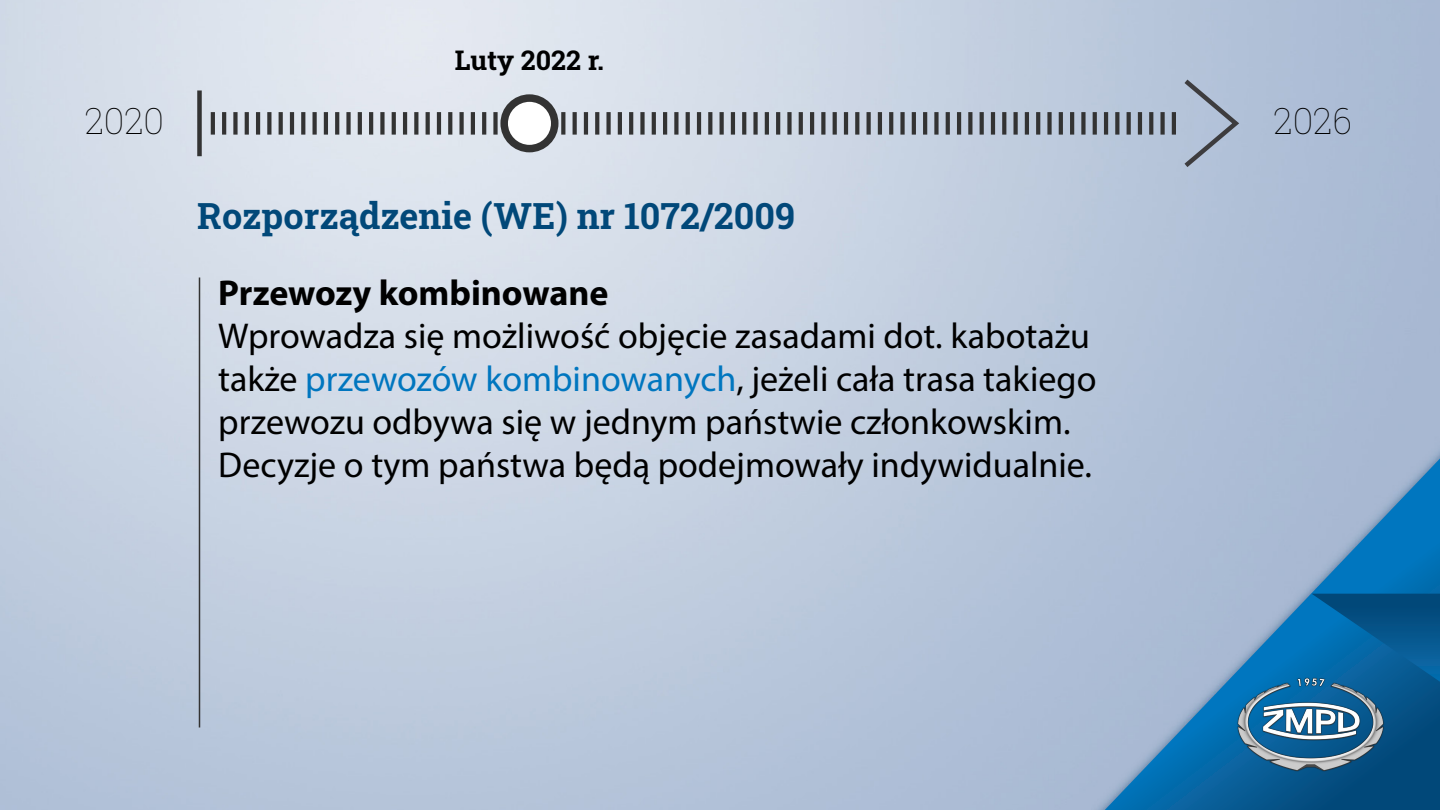
<style>
.page{position:relative;width:1440px;height:810px;background:#fff}
.page>*{position:absolute;margin:0;border:0;box-sizing:border-box;transform-origin:0 0}
.t1{font:36px/43.2px "Myriad Pro";color:#000}
.Tytuły_rozporzązenia{font:700 36px "Roboto Slab";color:#014879}
.t2{font:700 36px "Myriad Pro";color:#000}
.t3{font:100 36px "Roboto Slab";color:#000}
.data{font:700 27px "Roboto Slab";color:#000}
.s1{color:#0076bf}
</style>
<div class="page">
<img style="left:0;top:0;width:1440px;height:810px">
<svg style="left:1102px;top:455px;width:338px;height:355px"></svg>
<svg style="left:1312px;top:594px;width:128px;height:165px"></svg>
<img style="left:1232px;top:671px;width:156px;height:105px">
<hr style="left:211px;top:112px;width:4px;height:23px;background:#333">
<hr style="left:222px;top:112px;width:4px;height:23px;background:#333">
<div style="left:233px;top:112px;width:5px;height:23px;background:#333"></div>
<svg style="left:245px;top:112px;width:4px;height:23px"></svg>
<hr style="left:256px;top:112px;width:4px;height:23px;background:#333">
<svg style="left:267px;top:112px;width:4px;height:23px"></svg>
<svg style="left:279px;top:112px;width:4px;height:23px"></svg>
<hr style="left:290px;top:112px;width:4px;height:23px;background:#333">
<svg style="left:301px;top:112px;width:4px;height:23px"></svg>
<svg style="left:313px;top:112px;width:4px;height:23px"></svg>
<hr style="left:324px;top:112px;width:4px;height:23px;background:#333">
<svg style="left:335px;top:112px;width:4px;height:23px"></svg>
<div style="left:346px;top:112px;width:5px;height:23px;background:#333"></div>
<hr style="left:358px;top:112px;width:4px;height:23px;background:#333">
<hr style="left:369px;top:112px;width:4px;height:23px;background:#333">
<div style="left:380px;top:112px;width:5px;height:23px;background:#333"></div>
<svg style="left:392px;top:112px;width:4px;height:23px"></svg>
<hr style="left:403px;top:112px;width:4px;height:23px;background:#333">
<svg style="left:414px;top:112px;width:4px;height:23px"></svg>
<svg style="left:426px;top:112px;width:4px;height:23px"></svg>
<hr style="left:437px;top:112px;width:4px;height:23px;background:#333">
<svg style="left:448px;top:112px;width:4px;height:23px"></svg>
<div style="left:459px;top:112px;width:5px;height:23px;background:#333"></div>
<hr style="left:471px;top:112px;width:4px;height:23px;background:#333">
<svg style="left:482px;top:112px;width:4px;height:23px"></svg>
<div style="left:493px;top:112px;width:5px;height:23px;background:#333"></div>
<svg style="left:561px;top:112px;width:4px;height:23px"></svg>
<svg style="left:573px;top:112px;width:4px;height:23px"></svg>
<hr style="left:584px;top:112px;width:4px;height:23px;background:#333">
<svg style="left:595px;top:112px;width:4px;height:23px"></svg>
<div style="left:606px;top:112px;width:5px;height:23px;background:#333"></div>
<hr style="left:618px;top:112px;width:4px;height:23px;background:#333">
<svg style="left:629px;top:112px;width:4px;height:23px"></svg>
<div style="left:640px;top:112px;width:5px;height:23px;background:#333"></div>
<svg style="left:652px;top:112px;width:4px;height:23px"></svg>
<hr style="left:663px;top:112px;width:4px;height:23px;background:#333">
<div style="left:674px;top:112px;width:5px;height:23px;background:#333"></div>
<svg style="left:686px;top:112px;width:4px;height:23px"></svg>
<hr style="left:697px;top:112px;width:4px;height:23px;background:#333">
<svg style="left:708px;top:112px;width:4px;height:23px"></svg>
<svg style="left:720px;top:112px;width:4px;height:23px"></svg>
<hr style="left:731px;top:112px;width:4px;height:23px;background:#333">
<svg style="left:742px;top:112px;width:4px;height:23px"></svg>
<div style="left:753px;top:112px;width:5px;height:23px;background:#333"></div>
<hr style="left:765px;top:112px;width:4px;height:23px;background:#333">
<hr style="left:776px;top:112px;width:4px;height:23px;background:#333">
<div style="left:787px;top:112px;width:5px;height:23px;background:#333"></div>
<svg style="left:799px;top:112px;width:4px;height:23px"></svg>
<hr style="left:810px;top:112px;width:4px;height:23px;background:#333">
<div style="left:821px;top:112px;width:5px;height:23px;background:#333"></div>
<svg style="left:833px;top:112px;width:4px;height:23px"></svg>
<hr style="left:844px;top:112px;width:4px;height:23px;background:#333">
<svg style="left:855px;top:112px;width:4px;height:23px"></svg>
<svg style="left:867px;top:112px;width:4px;height:23px"></svg>
<hr style="left:878px;top:112px;width:4px;height:23px;background:#333">
<svg style="left:889px;top:112px;width:4px;height:23px"></svg>
<div style="left:900px;top:112px;width:5px;height:23px;background:#333"></div>
<hr style="left:912px;top:112px;width:4px;height:23px;background:#333">
<hr style="left:923px;top:112px;width:4px;height:23px;background:#333">
<div style="left:934px;top:112px;width:5px;height:23px;background:#333"></div>
<svg style="left:946px;top:112px;width:4px;height:23px"></svg>
<hr style="left:957px;top:112px;width:4px;height:23px;background:#333">
<svg style="left:968px;top:112px;width:4px;height:23px"></svg>
<svg style="left:980px;top:112px;width:4px;height:23px"></svg>
<hr style="left:991px;top:112px;width:4px;height:23px;background:#333">
<svg style="left:1002px;top:112px;width:4px;height:23px"></svg>
<svg style="left:1014px;top:112px;width:4px;height:23px"></svg>
<hr style="left:1025px;top:112px;width:4px;height:23px;background:#333">
<svg style="left:1036px;top:112px;width:4px;height:23px"></svg>
<div style="left:1047px;top:112px;width:5px;height:23px;background:#333"></div>
<hr style="left:1059px;top:112px;width:4px;height:23px;background:#333">
<hr style="left:1070px;top:112px;width:4px;height:23px;background:#333">
<div style="left:1081px;top:112px;width:5px;height:23px;background:#333"></div>
<svg style="left:1093px;top:112px;width:4px;height:23px"></svg>
<hr style="left:1104px;top:112px;width:4px;height:23px;background:#333">
<svg style="left:1115px;top:112px;width:4px;height:23px"></svg>
<svg style="left:1127px;top:112px;width:4px;height:23px"></svg>
<hr style="left:1138px;top:112px;width:4px;height:23px;background:#333">
<svg style="left:1149px;top:112px;width:4px;height:23px"></svg>
<div style="left:1160px;top:112px;width:5px;height:23px;background:#333"></div>
<hr style="left:1172px;top:112px;width:4px;height:23px;background:#333">
<div style="left:197px;top:90px;width:5px;height:66px;background:#333"></div>
<svg style="left:1180px;top:75px;width:63px;height:97px"></svg>
<hr style="left:199px;top:278px;width:1px;height:450px;background:#333">
<div style="left:504px;top:98px;width:51px;height:51px;background:#fff;border-radius:50%"></div>
<div style="left:500px;top:94px;width:58px;height:58px;border:8px solid #333;border-radius:50%"></div>
<p class="t3" style="left:85px;top:96px;width:81px">2020</p>
<p class="data" style="left:455px;top:42px;width:150px">Luty 2022 r.</p>
<p class="Tytuły_rozporzązenia" style="left:197px;top:192px;width:599px">Rozporządzenie (WE) nr 1072/2009</p>
<p class="t2" style="left:218px;top:269px;width:392px">Przewozy kombinowane</p>
<p class="t1" style="left:218px;top:313px;width:880px">Wprowadza się możliwość objęcie zasadami dot. kabotażu także <span class="s1">przewozów kombinowanych</span>, jeżeli cała trasa takiego przewozu odbywa się w jednym państwie członkowskim.<br>Decyzje o tym państwa będą podejmowały indywidualnie.</p>
<p class="t3" style="left:1274px;top:96px;width:80px">2026</p>
</div>
